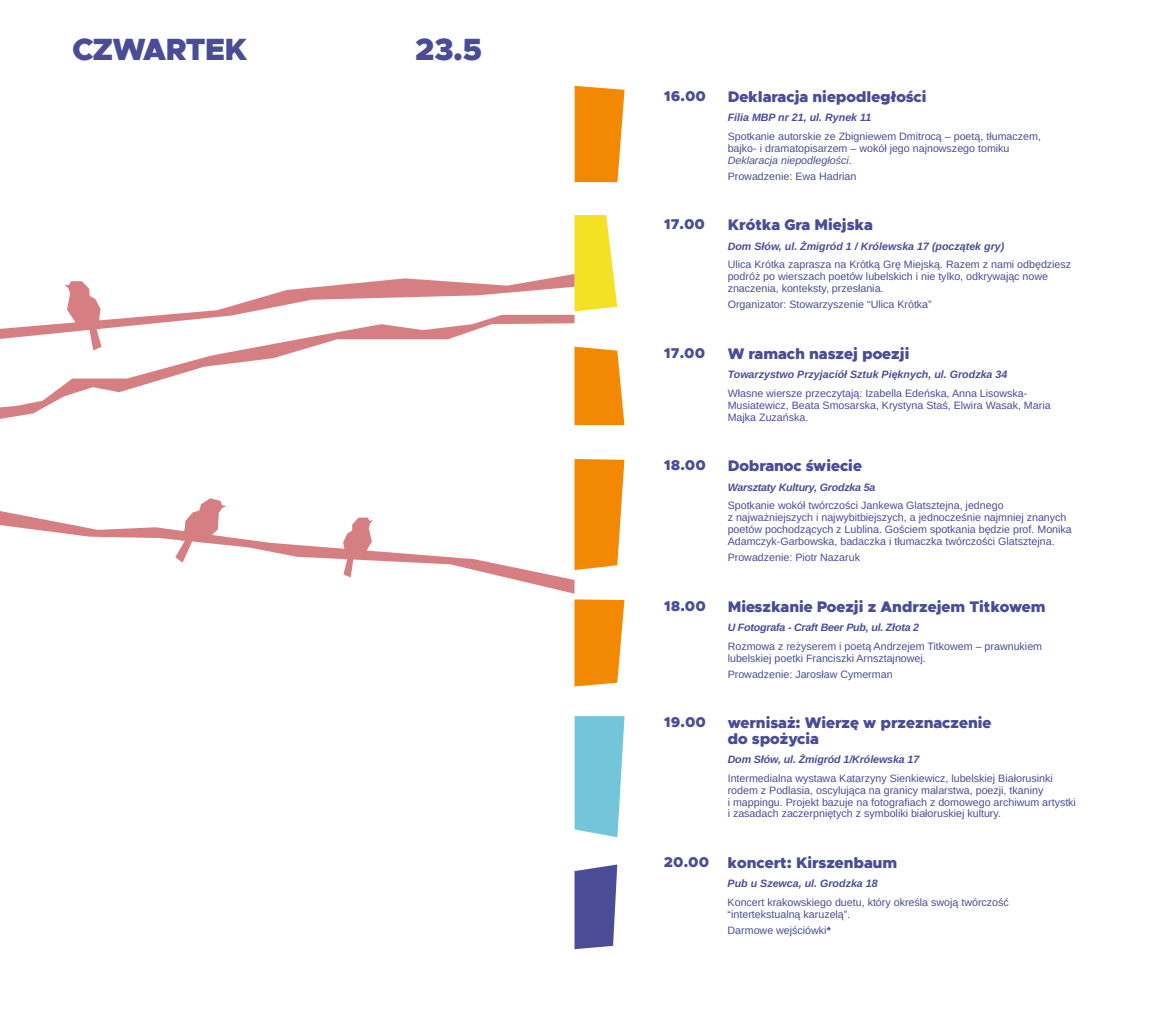
<style>
.page{position:relative;width:1149px;height:1021px;background:#fff}
.page>*{position:absolute;margin:0;border:0;box-sizing:border-box;transform-origin:0 0}
.t1{font:900 30.75px "Metropolis";letter-spacing:-.03em;color:#4a4c96}
.t2{font:900 15.45px/15.5px "Metropolis";color:#4a4c96}
.t3{font:900 14.25px "Metropolis";color:#4a4c96}
.t4{font:10.65px/11.9px "Arimo";color:#4a4c96}
.t5{font:italic 10.65px "Arimo";color:#4a4c96}
.t6{font:italic 10.65px "Arimo";letter-spacing:-.02em;color:#4a4c96}
.s1{font-style:italic}
.s2{font-weight:700}
</style>
<div class="page">
<svg style="left:574px;top:864px;width:43px;height:85px;background:#5e60a2"></svg>
<svg style="left:574px;top:86px;width:50px;height:96px;background:#f49318"></svg>
<svg style="left:574px;top:599px;width:50px;height:87px;background:#f4941a"></svg>
<svg style="left:574px;top:459px;width:50px;height:111px;background:#f4941a"></svg>
<svg style="left:574px;top:716px;width:50px;height:121px;background:#80cbdc"></svg>
<svg style="left:0;top:511px;width:574px;height:82px"></svg>
<svg style="left:175px;top:498px;width:51px;height:64px"></svg>
<svg style="left:0;top:215px;width:624px;height:210px"></svg>
<svg style="left:343px;top:517px;width:30px;height:60px"></svg>
<h1 class="t1" style="left:72px;top:30px;width:177px">CZWARTEK</h1>
<h1 class="t1" style="left:414px;top:30px;width:69px">23.5</h1>
<h3 class="t3" style="left:663px;top:87px;width:44px">16.00</h3>
<h2 class="t2" style="left:727px;top:89px;width:200px">Deklaracja niepodległości</h2>
<p class="t5" style="left:727px;top:110px;width:145px">Filia MBP nr 21, ul. Rynek 11</p>
<p class="t4" style="left:727px;top:130px;width:315px">Spotkanie autorskie ze Zbigniewem Dmitrocą – poetą, tłumaczem, bajko- i dramatopisarzem – wokół jego najnowszego tomiku<br><span class="s1">Deklaracja niepodległości</span>.</p>
<p class="t4" style="left:727px;top:170px;width:130px">Prowadzenie: Ewa Hadrian</p>
<h3 class="t3" style="left:663px;top:215px;width:43px">17.00</h3>
<h2 class="t2" style="left:727px;top:217px;width:147px">Krótka Gra Miejska</h2>
<p class="t5" style="left:727px;top:239px;width:278px">Dom Słów, ul. Żmigród 1 / Królewska 17 (początek gry)</p>
<p class="t4" style="left:727px;top:259px;width:345px">Ulica Krótka zaprasza na Krótką Grę Miejską. Razem z nami odbędziesz podróż po wierszach poetów lubelskich i nie tylko, odkrywając nowe znaczenia, konteksty, przesłania.</p>
<p class="t4" style="left:727px;top:299px;width:205px">Organizator: Stowarzyszenie “Ulica Krótka”</p>
<h3 class="t3" style="left:663px;top:344px;width:43px">17.00</h3>
<h2 class="t2" style="left:727px;top:346px;width:183px">W ramach naszej poezji</h2>
<p class="t5" style="left:727px;top:367px;width:281px">Towarzystwo Przyjaciół Sztuk Pięknych, ul. Grodzka 34</p>
<p class="t4" style="left:727px;top:387px;width:324px">Własne wiersze przeczytają: Izabella Edeńska, Anna Lisowska-<br>Musiatewicz, Beata Smosarska, Krystyna Staś, Elwira Wasak, Maria<br>Majka Zuzańska.</p>
<h3 class="t3" style="left:663px;top:456px;width:44px">18.00</h3>
<h2 class="t2" style="left:727px;top:458px;width:136px">Dobranoc świecie</h2>
<p class="t6" style="left:727px;top:479px;width:149px">Warsztaty Kultury, Grodzka 5a</p>
<p class="t4" style="left:727px;top:500px;width:345px">Spotkanie wokół twórczości Jankewa Glatsztejna, jednego<br>z najważniejszych i najwybitbiejszych, a jednocześnie najmniej znanych poetów pochodzących z Lublina. Gościem spotkania będzie prof. Monika Adamczyk-Garbowska, badaczka i tłumaczka twórczości Glatsztejna.</p>
<p class="t4" style="left:727px;top:551px;width:134px">Prowadzenie: Piotr Nazaruk</p>
<h3 class="t3" style="left:663px;top:597px;width:44px">18.00</h3>
<h2 class="t2" style="left:727px;top:598px;width:319px">Mieszkanie Poezji z Andrzejem Titkowem</h2>
<p class="t6" style="left:727px;top:620px;width:193px">U Fotografa - Craft Beer Pub, ul. Złota 2</p>
<p class="t4" style="left:727px;top:640px;width:316px">Rozmowa z reżyserem i poetą Andrzejem Titkowem – prawnukiem lubelskiej poetki Franciszki Arnsztajnowej.</p>
<p class="t4" style="left:727px;top:668px;width:166px">Prowadzenie: Jarosław Cymerman</p>
<h3 class="t3" style="left:663px;top:713px;width:44px">19.00</h3>
<h2 class="t2" style="left:727px;top:715px;width:265px">wernisaż: Wierzę w przeznaczenie do spożycia</h2>
<p class="t5" style="left:727px;top:752px;width:193px">Dom Słów, ul. Żmigród 1/Królewska 17</p>
<p class="t4" style="left:727px;top:772px;width:350px">Intermedialna wystawa Katarzyny Sienkiewicz, lubelskiej Białorusinki rodem z Podlasia, oscylująca na granicy malarstwa, poezji, tkaniny<br>i mappingu. Projekt bazuje na fotografiach z domowego archiwum artystki i zasadach zaczerpniętych z symboliki białoruskiej kultury.</p>
<h3 class="t3" style="left:663px;top:852px;width:47px">20.00</h3>
<h2 class="t2" style="left:727px;top:854px;width:171px">koncert: Kirszenbaum</h2>
<p class="t5" style="left:727px;top:876px;width:152px">Pub u Szewca, ul. Grodzka 18</p>
<p class="t4" style="left:727px;top:896px;width:283px">Koncert krakowskiego duetu, który określa swoją twórczość “intertekstualną karuzelą”.</p>
<p class="t4" style="left:727px;top:924px;width:105px">Darmowe wejściówki<span class="s2">*</span></p>
</div>
